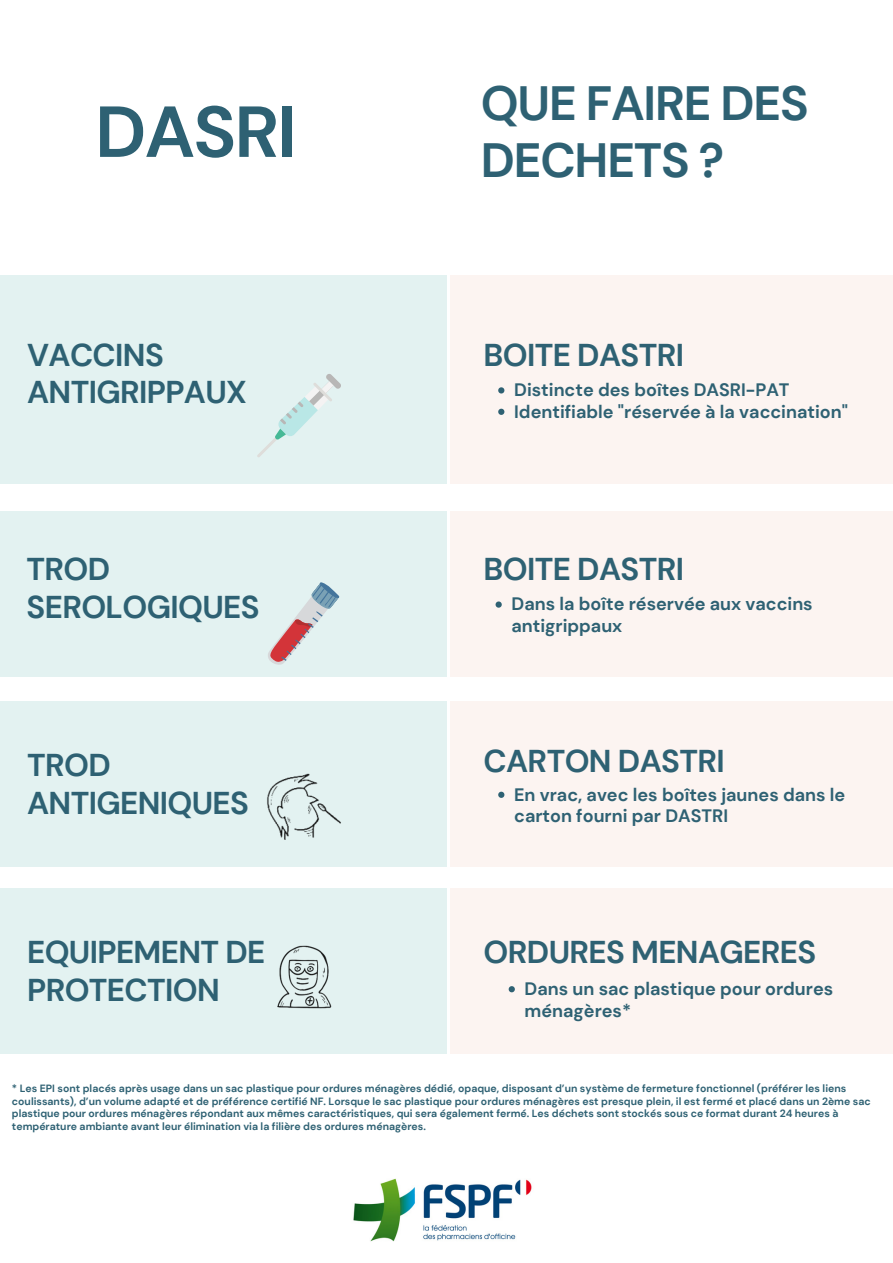
<style>
.page{position:relative;width:893px;height:1263px;background:#fff}
.page>*{position:absolute;margin:0;border:0;box-sizing:border-box;transform-origin:0 0}
.t1{font:700 72px "DM Sans";letter-spacing:-.025em;color:#2e6173}
.t2{font:700 48px/57.4px "DM Sans";letter-spacing:-.025em;color:#2e6173}
.t3{font:700 31.5px/37.7px "DM Sans";letter-spacing:-.02em;color:#2e6173}
.t4{font:700 18px/21.4px "DM Sans";color:#2e6173}
.t5{font:700 10.5px/12.4px "DM Sans";color:#2e6173}
</style>
<div class="page">
<div style="left:0;top:511px;width:447px;height:165px;background:#e3f2f1"></div>
<div style="left:450px;top:275px;width:443px;height:209px;background:#fcf4f1"></div>
<div style="left:450px;top:511px;width:443px;height:165px;background:#fcf4f1"></div>
<div style="left:0;top:275px;width:447px;height:209px;background:#e3f2f1"></div>
<svg style="left:257px;top:374px;width:84px;height:83px"></svg>
<svg style="left:268px;top:582px;width:72px;height:83px"></svg>
<div style="left:450px;top:702px;width:443px;height:165px;background:#fcf4f1"></div>
<div style="left:0;top:702px;width:447px;height:165px;background:#e3f2f1"></div>
<img style="left:267px;top:773px;width:74px;height:66px">
<div style="left:0;top:888px;width:447px;height:166px;background:#e3f2f1"></div>
<div style="left:450px;top:888px;width:443px;height:166px;background:#fcf4f1"></div>
<img style="left:277px;top:945px;width:55px;height:64px">
<img style="left:353px;top:1178px;width:179px;height:64px">
<svg style="left:498px;top:387px;width:6px;height:6px"></svg>
<svg style="left:498px;top:409px;width:6px;height:6px"></svg>
<svg style="left:495px;top:601px;width:7px;height:7px"></svg>
<svg style="left:498px;top:792px;width:6px;height:6px"></svg>
<svg style="left:508px;top:986px;width:7px;height:6px"></svg>
<h1 class="t1" style="left:95px;top:85px;width:203px">DASRI</h1>
<h2 class="t2" style="left:481px;top:75px;width:329px">QUE FAIRE DES<br>DECHETS ?</h2>
<h3 class="t3" style="left:27px;top:336px;width:221px">VACCINS<br>ANTIGRIPPAUX</h3>
<h3 class="t3" style="left:483px;top:336px;width:202px">BOITE DASTRI</h3>
<h3 class="t4" style="left:514px;top:379px;width:335px">Distincte des boîtes DASRI-PAT<br>Identifiable "réservée à la vaccination"</h3>
<h3 class="t3" style="left:27px;top:550px;width:234px">TROD<br>SEROLOGIQUES</h3>
<h3 class="t3" style="left:483px;top:550px;width:202px">BOITE DASTRI</h3>
<h3 class="t4" style="left:511px;top:594px;width:303px">Dans la boîte réservée aux vaccins antigrippaux</h3>
<h3 class="t3" style="left:27px;top:747px;width:223px">TROD<br>ANTIGENIQUES</h3>
<h3 class="t3" style="left:27px;top:933px;width:240px">EQUIPEMENT DE<br>PROTECTION</h3>
<h3 class="t3" style="left:483px;top:742px;width:243px">CARTON DASTRI</h3>
<h3 class="t4" style="left:514px;top:784px;width:333px">En vrac, avec les boîtes jaunes dans le carton fourni par DASTRI</h3>
<h3 class="t3" style="left:483px;top:933px;width:334px">ORDURES MENAGERES</h3>
<h3 class="t4" style="left:524px;top:978px;width:310px">Dans un sac plastique pour ordures ménagères*</h3>
<p class="t5" style="left:12px;top:1082px;width:860px">* Les EPI sont placés après usage dans un sac plastique pour ordures ménagères dédié, opaque, disposant d’un système de fermeture fonctionnel (préférer les liens coulissants), d’un volume adapté et de préférence certifié NF. Lorsque le sac plastique pour ordures ménagères est presque plein, il est fermé et placé dans un 2ème sac plastique pour ordures ménagères répondant aux mêmes caractéristiques, qui sera également fermé. Les déchets sont stockés sous ce format durant 24 heures à température ambiante avant leur élimination via la filière des ordures ménagères.</p>
</div>
